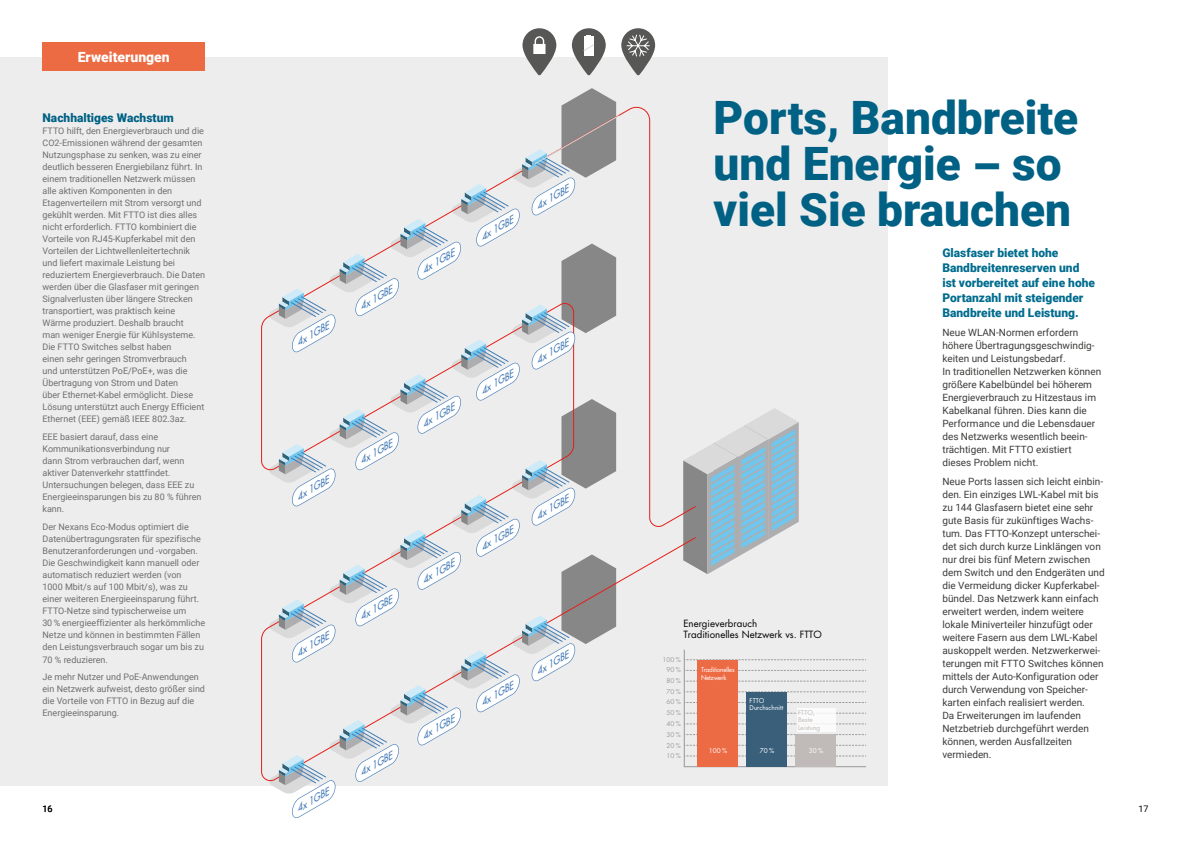
<style>
.page{position:relative;width:1191px;height:842px;background:#fff}
.page>*{position:absolute;margin:0;border:0;box-sizing:border-box;transform-origin:0 0}
.t1{font:900 46px/46px "Roboto";color:#006184}
.t2{font:900 14px "Roboto";color:#fff}
.t3{font:900 12px/15px "Roboto";color:#006c8e}
.t4{font:900 12px "Roboto";color:#006184}
.t5{font:10px/13px "Roboto";color:#3c3c3b}
.t6{font:9.7px/11.6px "Futura";color:#000}
.t7{font:italic 9.6px "Futura";color:#427ab6}
.t8{font:9px/12px "Roboto";color:#706f6f}
.t9{font:9px "Roboto";color:#000}
.t10{font:6.5px/7.8px "Futura";letter-spacing:-.04em;color:#fff}
.t11{font:6.5px/10.8px "Futura";color:#9d9d9c;text-align:justify}
.t12{font:6.5px/7.8px "Futura";color:#c0bbb8}
.t13{font:6.5px/7.8px "Futura";color:#fff}
</style>
<div class="page">
<div style="left:0;top:57px;width:887px;height:729px;background:#ededed"></div>
<div style="left:43px;top:43px;width:162px;height:28px;background:#ed6b42"></div>
<svg style="left:696px;top:659px;width:170px;height:109px"></svg>
<div style="left:697px;top:660px;width:40px;height:107px;background:#ed6b44"></div>
<div style="left:795px;top:735px;width:40px;height:32px;background:#c0bbb8"></div>
<div style="left:746px;top:692px;width:40px;height:75px;background:#395f7b"></div>
<div style="left:796px;top:708px;width:39px;height:23px;background:#fff"></div>
<svg style="left:696px;top:408px;width:102px;height:166px"></svg>
<svg style="left:261px;top:106px;width:435px;height:675px"></svg>
<svg style="left:522px;top:28px;width:34px;height:48px"></svg>
<svg style="left:572px;top:28px;width:34px;height:48px"></svg>
<svg style="left:621px;top:28px;width:34px;height:48px"></svg>
<svg style="left:268px;top:88px;width:351px;height:730px"></svg>
<h2 class="t2" style="left:78px;top:47px;width:93px">Erweiterungen</h2>
<h3 class="t4" style="left:43px;top:110px;width:133px">Nachhaltiges Wachstum</h3>
<p class="t8" style="left:43px;top:125px;width:164px">FTTO hilft, den Energieverbrauch und die CO2-Emissionen während der gesamten Nutzungsphase zu senken, was zu einer deutlich besseren Energiebilanz führt. In einem traditionellen Netzwerk müssen alle aktiven Komponenten in den Etagenverteilern mit Strom versorgt und gekühlt werden. Mit FTTO ist dies alles nicht erforderlich. FTTO kombiniert die Vorteile von RJ45-Kupferkabel mit den Vorteilen der Lichtwellenleitertechnik und liefert maximale Leistung bei reduziertem Energieverbrauch. Die Daten werden über die Glasfaser mit geringen Signalverlusten über längere Strecken transportiert, was praktisch keine Wärme produziert. Deshalb braucht<br>man weniger Energie für Kühlsysteme.<br>Die FTTO Switches selbst haben<br>einen sehr geringen Stromverbrauch<br>und unterstützen PoE/PoE+, was die Übertragung von Strom und Daten<br>über Ethernet-Kabel ermöglicht. Diese Lösung unterstützt auch Energy Efficient Ethernet (EEE) gemäß IEEE 802.3az.</p>
<p class="t8" style="left:43px;top:430px;width:160px">EEE basiert darauf, dass eine<br>Kommunikationsverbindung nur<br>dann Strom verbrauchen darf, wenn aktiver Datenverkehr stattfindet.<br>Untersuchungen belegen, dass EEE zu<br>Energieeinsparungen bis zu 80 % führen kann.</p>
<p class="t8" style="left:43px;top:520px;width:164px">Der Nexans Eco-Modus optimiert die Datenübertragungsraten für spezifische Benutzeranforderungen und -vorgaben.<br>Die Geschwindigkeit kann manuell oder automatisch reduziert werden (von<br>1000 Mbit/s auf 100 Mbit/s), was zu einer weiteren Energieeinsparung führt.<br>FTTO-Netze sind typischerweise um<br>30 % energieeffizienter als herkömmliche Netze und können in bestimmten Fällen den Leistungsverbrauch sogar um bis zu</p>
<p class="t8" style="left:43px;top:650px;width:158px;line-height:17.7px">70 % reduzieren.<br>Je mehr Nutzer und PoE-Anwendungen</p>
<p class="t8" style="left:43px;top:683px;width:164px">ein Netzwerk aufweist, desto größer sind die Vorteile von FTTO in Bezug auf die<br>Energieeinsparung.</p>
<p class="t7" style="left:293px;top:338px;width:38px;rotate:-30deg">4x 1GBE</p>
<p class="t7" style="left:293px;top:492px;width:38px;rotate:-30deg">4x 1GBE</p>
<p class="t7" style="left:293px;top:648px;width:38px;rotate:-30deg">4x 1GBE</p>
<p class="t7" style="left:357px;top:302px;width:38px;rotate:-30deg">4x 1GBE</p>
<p class="t7" style="left:357px;top:456px;width:38px;rotate:-30deg">4x 1GBE</p>
<p class="t7" style="left:357px;top:612px;width:38px;rotate:-30deg">4x 1GBE</p>
<p class="t7" style="left:357px;top:768px;width:38px;rotate:-30deg">4x 1GBE</p>
<p class="t7" style="left:419px;top:265px;width:38px;rotate:-30deg">4x 1GBE</p>
<p class="t7" style="left:419px;top:419px;width:38px;rotate:-30deg">4x 1GBE</p>
<p class="t7" style="left:419px;top:575px;width:38px;rotate:-30deg">4x 1GBE</p>
<p class="t7" style="left:419px;top:731px;width:38px;rotate:-30deg">4x 1GBE</p>
<p class="t7" style="left:477px;top:232px;width:38px;rotate:-30deg">4x 1GBE</p>
<p class="t7" style="left:533px;top:201px;width:38px;rotate:-30deg">4x 1GBE</p>
<p class="t7" style="left:477px;top:386px;width:38px;rotate:-30deg">4x 1GBE</p>
<p class="t7" style="left:533px;top:355px;width:38px;rotate:-30deg">4x 1GBE</p>
<p class="t7" style="left:477px;top:542px;width:38px;rotate:-30deg">4x 1GBE</p>
<p class="t7" style="left:533px;top:511px;width:38px;rotate:-30deg">4x 1GBE</p>
<p class="t7" style="left:477px;top:698px;width:38px;rotate:-30deg">4x 1GBE</p>
<p class="t7" style="left:533px;top:667px;width:38px;rotate:-30deg">4x 1GBE</p>
<h1 class="t1" style="left:713px;top:93px;width:366px">Ports, Bandbreite und Energie – so viel Sie brauchen</h1>
<h3 class="t3" style="left:942px;top:245px;width:154px">Glasfaser bietet hohe<br>Bandbreitenreserven und ist vorbereitet auf eine hohe<br>Portanzahl mit steigender<br>Bandbreite und Leistung.</h3>
<p class="t5" style="left:942px;top:326px;width:160px">Neue WLAN-Normen erfordern höhere Übertragungsgeschwindig&shy;keiten und Leistungsbedarf.<br>In traditionellen Netzwerken können größere Kabelbündel bei höherem<br>Energieverbrauch zu Hitzestaus im<br>Kabelkanal führen. Dies kann die<br>Performance und die Lebensdauer des Netzwerks wesentlich beein&shy;trächtigen. Mit FTTO existiert dieses Problem nicht.</p>
<p class="t5" style="left:942px;top:474px;width:164px">Neue Ports lassen sich leicht einbin&shy;den. Ein einziges LWL-Kabel mit bis zu 144 Glasfasern bietet eine sehr gute Basis für zukünftiges Wachs&shy;tum. Das FTTO-Konzept unterschei&shy;det sich durch kurze Linklängen von nur drei bis fünf Metern zwischen dem Switch und den Endgeräten und die Vermeidung dicker Kupferkabel&shy;bündel. Das Netzwerk kann einfach erweitert werden, indem weitere lokale Miniverteiler hinzufügt oder weitere Fasern aus dem LWL-Kabel auskoppelt werden. Netzwerkerwei&shy;terungen mit FTTO Switches können mittels der Auto-Konfiguration oder durch Verwendung von Speicher&shy;karten einfach realisiert werden.<br>Da Erweiterungen im laufenden Netzbetrieb durchgeführt werden können, werden Ausfallzeiten vermieden.</p>
<p class="t6" style="left:683px;top:617px;width:140px">Energieverbrauch<br>Traditionelles Netzwerk vs. FTTO</p>
<p class="t11" style="left:662px;top:654px;width:20px">100%</p>
<p class="t11" style="left:666px;top:675px;width:16px">80% 70% 60% 50% 40% 30% 20% 10%</p>
<p class="t10" style="left:701px;top:666px;width:35px">Traditionelles<br>Netzwerk</p>
<p class="t11" style="left:666px;top:664px;width:16px">90%</p>
<p class="t13" style="left:749px;top:696px;width:35px">FTTO<br>Durchschnitt</p>
<p class="t10" style="left:759px;top:747px;width:16px">70%</p>
<p class="t10" style="left:808px;top:747px;width:16px">30%</p>
<p class="t12" style="left:798px;top:708px;width:24px">FTTO,<br>Beste<br>Leistung</p>
<p class="t10" style="left:708px;top:747px;width:20px">100%</p>
<p class="t7" style="left:293px;top:804px;width:38px;rotate:-30deg">4x 1GBE</p>
<p class="t9" style="left:43px;top:802px;width:12px">16</p>
<p class="t9" style="left:1138px;top:802px;width:12px">17</p>
</div>
